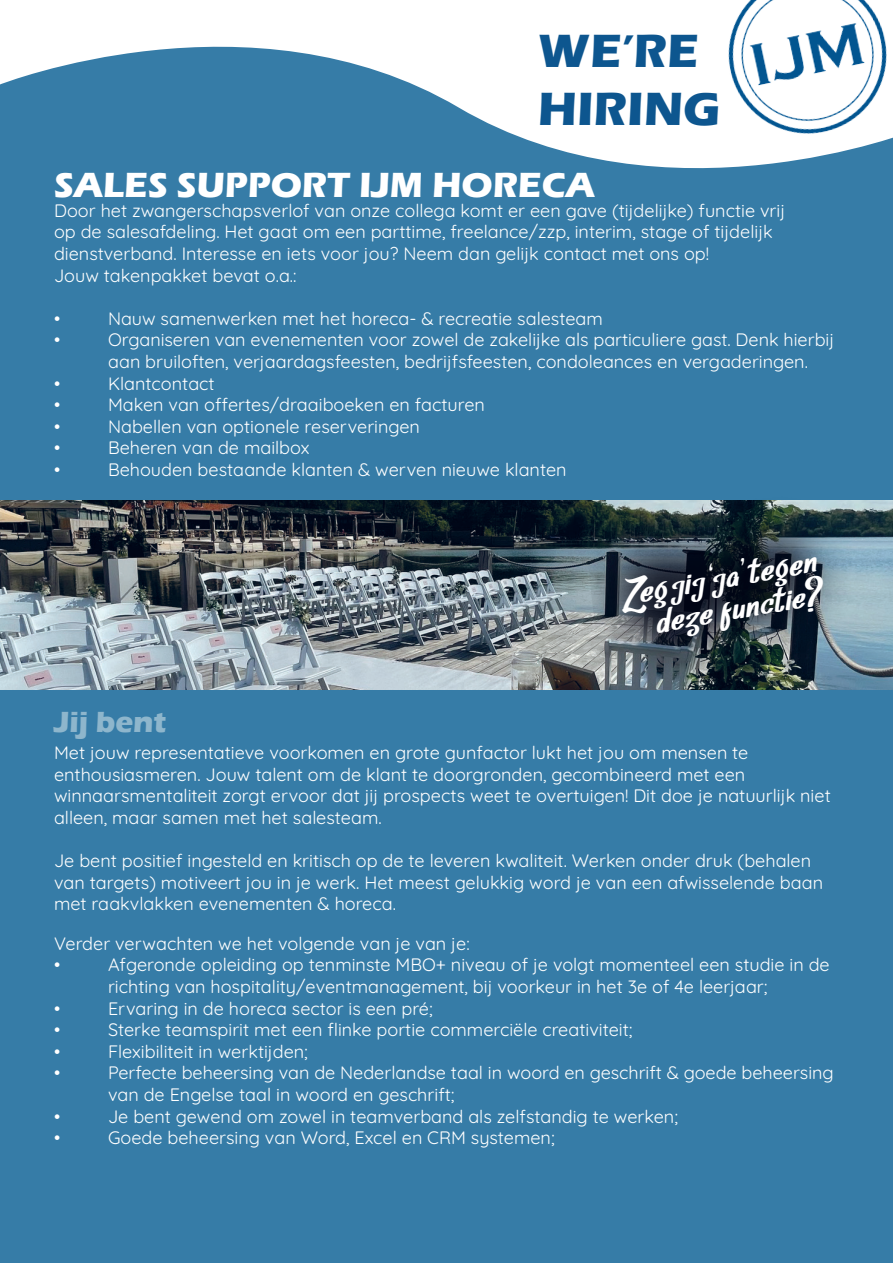
<style>
.page{position:relative;width:893px;height:1263px;background:#fff}
.page>*{position:absolute;margin:0;border:0;box-sizing:border-box;transform-origin:0 0}
.t1{font:700 48px/57.6px "Eras ITC";color:#0d568f}
.t2{font:42px/33px "Aduhai";color:#fff;text-align:right}
.t3{font:700 36px "Eras ITC";color:#fff}
.t4{font:700 30px "Eras ITC";color:#8eb6cc}
.t5{font:18px/21.6px "Quicksand";color:#fff}
</style>
<div class="page">
<div style="left:0;top:46px;width:893px;height:1217px;background:#367ca7"></div>
<img style="left:0;top:500px;width:893px;height:189px">
<img style="left:582px;top:476px;width:297px;height:231px">
<img style="left:719px;top:0;width:174px;height:136px">
<h1 class="t1" style="left:538px;top:22px;width:184px">WE’RE<br>HIRING</h1>
<h3 class="t3" style="left:54px;top:164px;width:543px">SALES SUPPORT IJM HORECA</h3>
<p class="t5" style="left:54px;top:198px;width:733px">Door het zwangerschapsverlof van onze collega komt er een gave (tijdelijke) functie vrij op de salesafdeling. Het gaat om een parttime, freelance/zzp, interim, stage of tijdelijk dienstverband. Interesse en iets voor jou? Neem dan gelijk contact met ons op!<br>Jouw takenpakket bevat o.a.:</p>
<p class="t5" style="left:54px;top:306px;width:8px">•</p>
<p class="t5" style="left:108px;top:306px;width:496px">Nauw samenwerken met het horeca- &amp; recreatie salesteam</p>
<p class="t5" style="left:54px;top:327px;width:8px">•</p>
<p class="t5" style="left:108px;top:327px;width:728px">Organiseren van evenementen voor zowel de zakelijke als particuliere gast. Denk hierbij aan bruiloften, verjaardagsfeesten, bedrijfsfeesten, condoleances en vergaderingen.</p>
<p class="t5" style="left:54px;top:371px;width:8px">•</p>
<p class="t5" style="left:108px;top:371px;width:108px">Klantcontact</p>
<p class="t5" style="left:54px;top:392px;width:8px">•</p>
<p class="t5" style="left:108px;top:392px;width:378px">Maken van offertes/draaiboeken en facturen</p>
<p class="t5" style="left:54px;top:414px;width:8px">•</p>
<p class="t5" style="left:108px;top:414px;width:313px">Nabellen van optionele reserveringen</p>
<p class="t5" style="left:54px;top:435px;width:8px">•</p>
<p class="t5" style="left:108px;top:435px;width:203px">Beheren van de mailbox</p>
<p class="t5" style="left:54px;top:457px;width:8px">•</p>
<p class="t5" style="left:108px;top:457px;width:460px">Behouden bestaande klanten &amp; werven nieuwe klanten</p>
<h3 class="t4" style="left:54px;top:704px;width:114px">Jij bent</h3>
<h2 class="t2" style="left:617px;top:579px;width:201px;rotate:-10deg">Zeg jij ‘ja’ tegen deze functie?</h2>
<p class="t5" style="left:54px;top:740px;width:778px">Met jouw representatieve voorkomen en grote gunfactor lukt het jou om mensen te enthousiasmeren. Jouw talent om de klant te doorgronden, gecombineerd met een winnaarsmentaliteit zorgt ervoor dat jij prospects weet te overtuigen! Dit doe je natuurlijk niet alleen, maar samen met het salesteam.</p>
<p class="t5" style="left:54px;top:848px;width:770px">Je bent positief ingesteld en kritisch op de te leveren kwaliteit. Werken onder druk (behalen van targets) motiveert jou in je werk. Het meest gelukkig word je van een afwisselende baan met raakvlakken evenementen &amp; horeca.</p>
<p class="t5" style="left:54px;top:931px;width:417px">Verder verwachten we het volgende van je van je: •</p>
<p class="t5" style="left:108px;top:952px;width:723px">Afgeronde opleiding op tenminste MBO+ niveau of je volgt momenteel een studie in de richting van hospitality/eventmanagement, bij voorkeur in het 3e of 4e leerjaar;</p>
<p class="t5" style="left:54px;top:995px;width:8px">•</p>
<p class="t5" style="left:108px;top:995px;width:326px">Ervaring in de horeca sector is een pré;</p>
<p class="t5" style="left:54px;top:1017px;width:8px">•</p>
<p class="t5" style="left:108px;top:1017px;width:526px">Sterke teamspirit met een flinke portie commerciële creativiteit;</p>
<p class="t5" style="left:54px;top:1039px;width:8px">•</p>
<p class="t5" style="left:108px;top:1039px;width:201px">Flexibiliteit in werktijden;</p>
<p class="t5" style="left:54px;top:1060px;width:8px">•</p>
<p class="t5" style="left:108px;top:1060px;width:727px">Perfecte beheersing van de Nederlandse taal in woord en geschrift &amp; goede beheersing van de Engelse taal in woord en geschrift;</p>
<p class="t5" style="left:54px;top:1103px;width:8px">•</p>
<p class="t5" style="left:108px;top:1103px;width:571px">Je bent gewend om zowel in teamverband als zelfstandig te werken;</p>
<p class="t5" style="left:54px;top:1125px;width:8px">•</p>
<p class="t5" style="left:108px;top:1125px;width:448px">Goede beheersing van Word, Excel en CRM systemen;</p>
</div>
